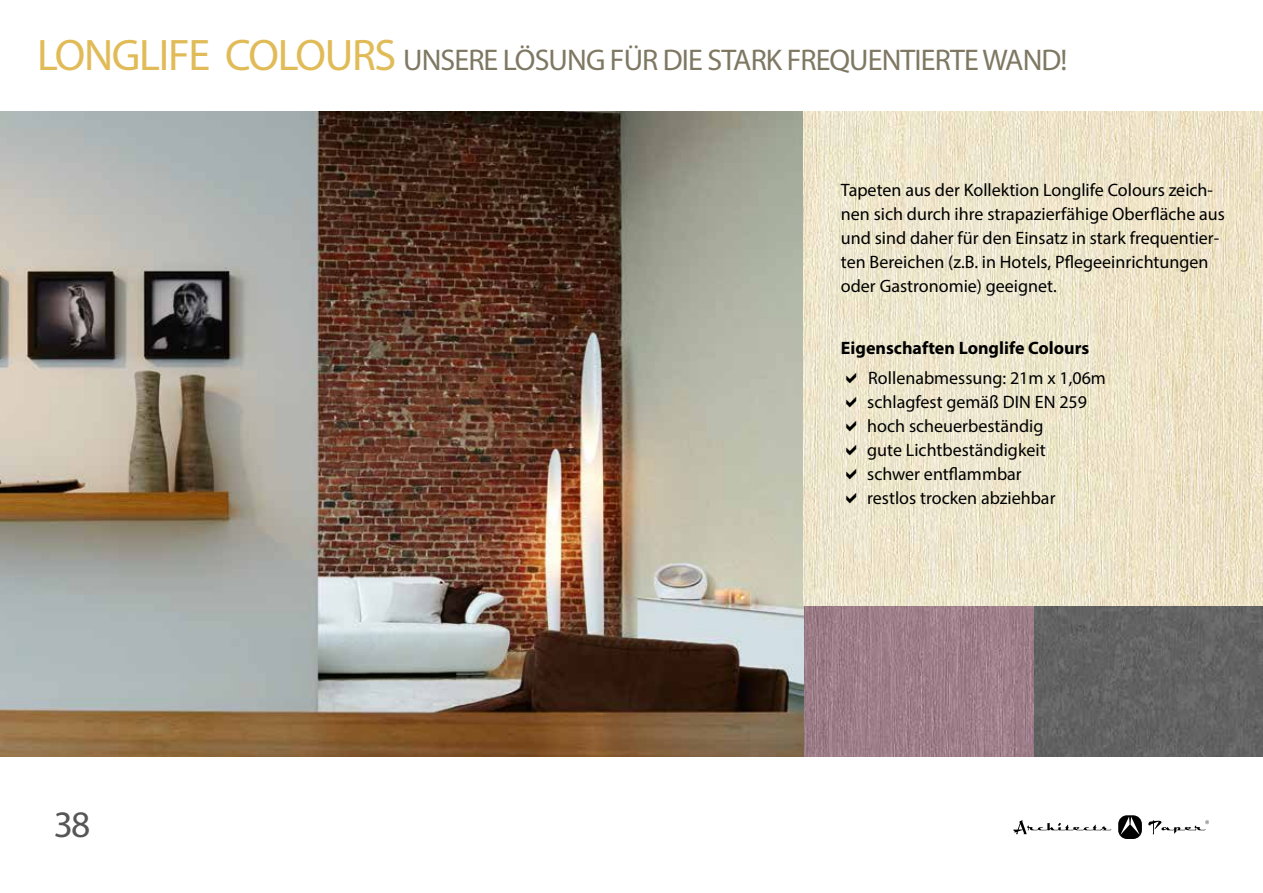
<style>
.page{position:relative;width:1263px;height:893px;background:#fff}
.page>*{position:absolute;margin:0;border:0;box-sizing:border-box;transform-origin:0 0}
.t1{font:37.5px "Myriad Pro";color:#565656}
.t2{font:30px "Myriad Pro";letter-spacing:-.03em;color:#7e7863}
.t3{font:18px/24px "Myriad Pro";color:#000}
.t4{font:700 18px/30px "Myriad Pro";color:#000}
.s1{font-size:44.4px;color:#e1bb57}
.s2{font-weight:400}
</style>
<div class="page">
<img style="left:804px;top:606px;width:230px;height:151px">
<img style="left:1034px;top:606px;width:229px;height:151px">
<img style="left:0;top:111px;width:804px;height:646px">
<img style="left:804px;top:111px;width:459px;height:495px">
<svg style="left:1118px;top:815px;width:24px;height:24px"></svg>
<svg style="left:1013px;top:820px;width:98px;height:14px"></svg>
<svg style="left:1148px;top:820px;width:61px;height:14px"></svg>
<svg style="left:846px;top:372px;width:10px;height:11px"></svg>
<svg style="left:846px;top:396px;width:10px;height:11px"></svg>
<svg style="left:846px;top:420px;width:10px;height:11px"></svg>
<svg style="left:846px;top:444px;width:10px;height:11px"></svg>
<svg style="left:846px;top:468px;width:10px;height:11px"></svg>
<svg style="left:846px;top:492px;width:10px;height:11px"></svg>
<p class="t2" style="left:37px;top:41px;width:1032px"><span class="s1">LONGLIFE COLOURS</span> UNSERE LÖSUNG FÜR DIE STARK FREQUENTIERTE WAND!</p>
<p class="t3" style="left:841px;top:178px;width:386px">Tapeten aus der Kollektion Longlife Colours zeich&shy;nen sich durch ihre strapazierfähige Oberfläche aus und sind daher für den Einsatz in stark frequentier&shy;ten Bereichen (z.B. in Hotels, Pflegeeinrichtungen oder Gastronomie) geeignet.</p>
<p class="t1" style="left:54px;top:801px;width:38px">38</p>
<p class="t4" style="left:868px;top:332px;width:239px;text-indent:-27px">Eigenschaften Longlife Colours<br><span class="s2">Rollenabmessung: 21m x 1,06m</span></p>
<p class="t3" style="left:867px;top:390px;width:221px">schlagfest gemäß DIN EN 259 hoch scheuerbeständig<br>gute Lichtbeständigkeit schwer entflammbar<br>restlos trocken abziehbar</p>
</div>
